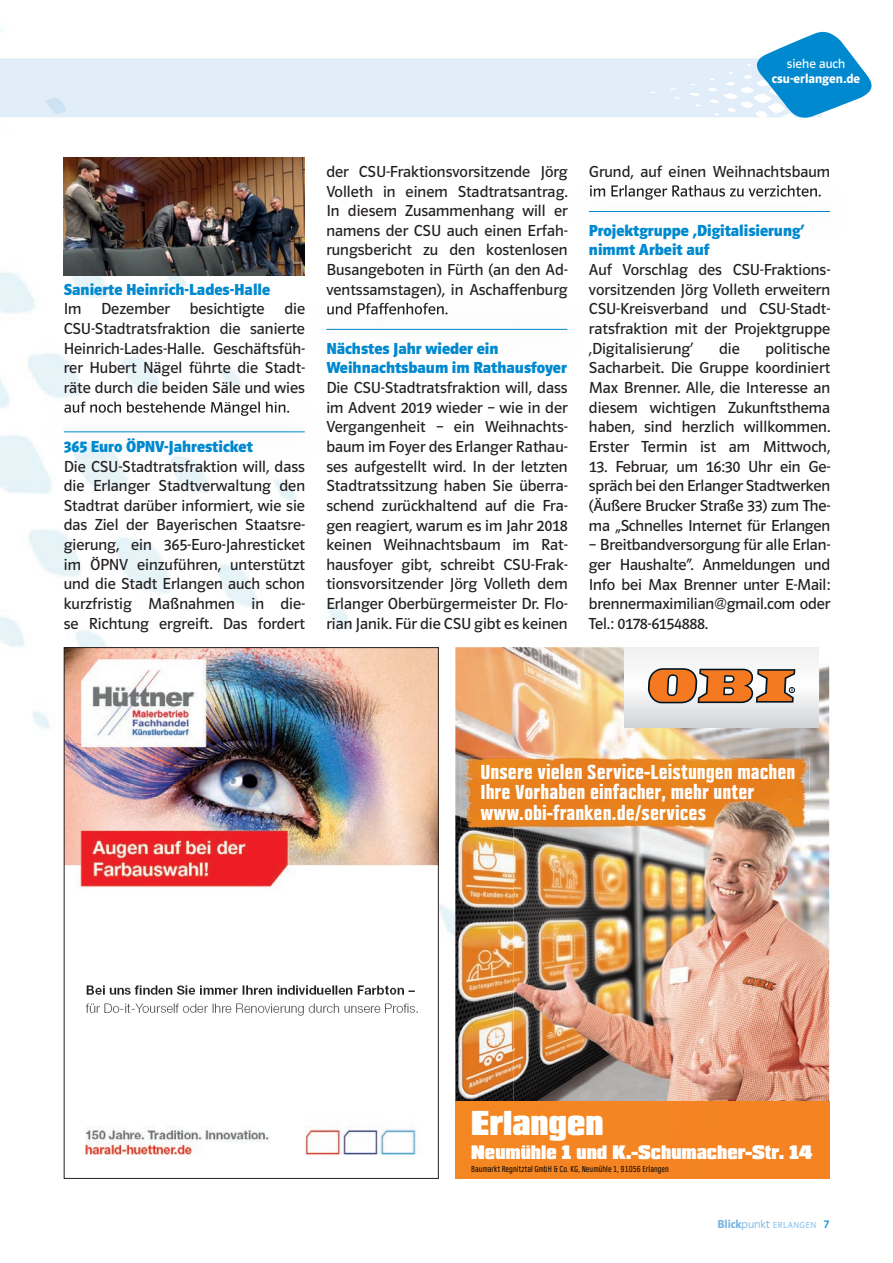
<style>
.page{position:relative;width:893px;height:1263px;background:#fff}
.page>*{position:absolute;margin:0;border:0;box-sizing:border-box;transform-origin:0 0}
.t1{font:900 36.15px "Obi";color:#fff}
.t2{font:700 21.15px/20.4px "Obi Condensed";color:#fff}
.t3{font:900 20.4px "Obi";color:#fff}
.t4{font:16.5px/19.6px "Polo 22 Buch";color:#231f20;text-align:justify}
.t5{font:700 16.5px/19.6px "Polo 22";color:#0089cf}
.t6{font:600 13.5px "Polo 22";color:#fff}
.t7{font:13.5px "Polo 22 Buch";color:#fff}
.t8{font:9px "Obi Condensed";color:#000001}
.t9{font:9px "Polo 22 Leicht";letter-spacing:.05em;color:#77b6e4}
.s1{font-family:"Polo 22";font-weight:600;font-size:12px}
.s2{font-size:12px}
.s3{font-family:"Polo 22 Buch";font-size:12px;color:#0089cf}
</style>
<div class="page">
<img style="left:0;top:29px;width:830px;height:1150px">
<div style="left:0;top:58px;width:754px;height:59px;background:#e1edf8"></div>
<img style="left:710px;top:58px;width:44px;height:34px">
<svg style="left:754px;top:30px;width:118px;height:89px"></svg>
<img style="left:64px;top:158px;width:241px;height:117px">
<img style="left:46px;top:404px;width:277px;height:56px">
<img style="left:64px;top:404px;width:225px;height:12px">
<hr style="left:64px;top:431px;width:241px;height:1px;background:#0089cf">
<img style="left:308px;top:301px;width:277px;height:56px">
<img style="left:327px;top:303px;width:121px;height:11px">
<hr style="left:326px;top:329px;width:241px;height:1px;background:#0089cf">
<img style="left:571px;top:184px;width:259px;height:55px">
<img style="left:590px;top:185px;width:231px;height:15px">
<hr style="left:589px;top:211px;width:241px;height:1px;background:#0089cf">
<img style="left:455px;top:647px;width:374px;height:454px">
<svg style="left:625px;top:647px;width:193px;height:80px"></svg>
<svg style="left:647px;top:668px;width:148px;height:35px"></svg>
<img style="left:460px;top:757px;width:349px;height:71px">
<img style="left:514px;top:800px;width:315px;height:301px">
<img style="left:514px;top:800px;width:295px;height:28px">
<div style="left:455px;top:1101px;width:374px;height:78px;background:#f58422"></div>
<img style="left:66px;top:649px;width:371px;height:371px">
<img style="left:77px;top:1110px;width:348px;height:59px">
<div style="left:77px;top:894px;width:354px;height:115px;background:#fff"></div>
<img style="left:77px;top:985px;width:349px;height:43px">
<p class="t7" style="left:787px;top:56px;width:60px">siehe auch</p>
<p class="t6" style="left:772px;top:71px;width:90px">csu-erlangen.de</p>
<p class="t5" style="left:64px;top:279px;width:208px">Sanierte Heinrich-Lades-Halle</p>
<p class="t4" style="left:64px;top:299px;width:243px">Im Dezember besichtigte die CSU-Stadtratsfraktion die sanierte Heinrich-Lades-Halle. Geschäftsfüh&shy;rer Hubert Nägel führte die Stadt&shy;räte durch die beiden Säle und wies</p>
<p class="t5" style="left:64px;top:437px;width:191px">365 Euro ÖPNV-Jahresticket</p>
<p class="t4" style="left:64px;top:456px;width:243px">Die CSU-Stadtratsfraktion will, dass die Erlanger Stadtverwaltung den Stadtrat darüber informiert, wie sie das Ziel der Bayerischen Staatsre&shy;gierung, ein 365-Euro-Jahresticket im ÖPNV einzuführen, unterstützt und die Stadt Erlangen auch schon kurzfristig Maßnahmen in die&shy;se Richtung ergreift. Das fordert</p>
<p class="t4" style="left:326px;top:162px;width:243px">der CSU-Fraktionsvorsitzende Jörg Volleth in einem Stadtratsantrag.<br>In diesem Zusammenhang will er namens der CSU auch einen Erfah&shy;rungsbericht zu den kostenlosen Busangeboten in Fürth (an den Ad&shy;ventssamstagen), in Aschaffenburg</p>
<p class="t5" style="left:326px;top:338px;width:242px">Nächstes Jahr wieder ein<br>Weihnachtsbaum im Rathausfoyer</p>
<p class="t4" style="left:326px;top:378px;width:243px">Die CSU-Stadtratsfraktion will, dass im Advent 2019 wieder – wie in der Vergangenheit – ein Weihnachts&shy;baum im Foyer des Erlanger Rathau&shy;ses aufgestellt wird. In der letzten Stadtratssitzung haben Sie überra&shy;schend zurückhaltend auf die Fra&shy;gen reagiert, warum es im Jahr 2018 keinen Weihnachtsbaum im Rat&shy;hausfoyer gibt, schreibt CSU-Frak&shy;tionsvorsitzender Jörg Volleth dem Erlanger Oberbürgermeister Dr. Flo&shy;rian Janik. Für die CSU gibt es keinen</p>
<p class="t4" style="left:589px;top:162px;width:243px">Grund, auf einen Weihnachtsbaum</p>
<p class="t5" style="left:589px;top:220px;width:217px">Projektgruppe ‚Digitalisierung‘ nimmt Arbeit auf</p>
<p class="t4" style="left:589px;top:260px;width:243px">Auf Vorschlag des CSU-Fraktions&shy;vorsitzenden Jörg Volleth erweitern CSU-Kreisverband und CSU-Stadt&shy;ratsfraktion mit der Projektgruppe ‚Digitalisierung‘</p>
<p class="t4" style="left:589px;top:338px;width:243px;text-indent:176px">politische Sacharbeit. Die Gruppe koordiniert Max Brenner. Alle, die Interesse an diesem wichtigen Zukunftsthema haben, sind herzlich willkommen.<br>Erster Termin ist am Mittwoch,</p>
<p class="t4" style="left:589px;top:456px;width:243px">13. Februar, um 16:30 Uhr ein Ge&shy;spräch bei den Erlanger Stadtwerken (Äußere Brucker Straße 33) zum The&shy;ma „Schnelles Internet für Erlangen</p>
<p class="t4" style="left:589px;top:535px;width:243px">– Breitbandversorgung für alle Erlan&shy;ger Haushalte“. Anmeldungen und Info bei Max Brenner unter E-Mail: brennermaximilian@gmail.com oder Tel.: 0178-6154888.</p>
<p class="t4" style="left:719px;top:338px;width:22px">die</p>
<p class="t2" style="left:480px;top:762px;width:316px">Unsere vielen Service-Leistungen machen<br>Ihre Vorhaben einfacher, mehr unter www.obi-franken.de/services</p>
<h1 class="t1" style="left:471px;top:1104px;width:134px">Erlangen</h1>
<p class="t3" style="left:471px;top:1141px;width:343px">Neumühle 1 und K.-Schumacher-Str. 14</p>
<p class="t8" style="left:471px;top:1165px;width:199px">Baumarkt Regnitztal GmbH &amp; Co. KG, Neumühle 1, 91056 Erlangen</p>
<p class="t9" style="left:717px;top:1220px;width:113px"><span class="s1">Blick</span><span class="s2">punkt</span> ERLANGEN <span class="s3">7</span></p>
</div>
